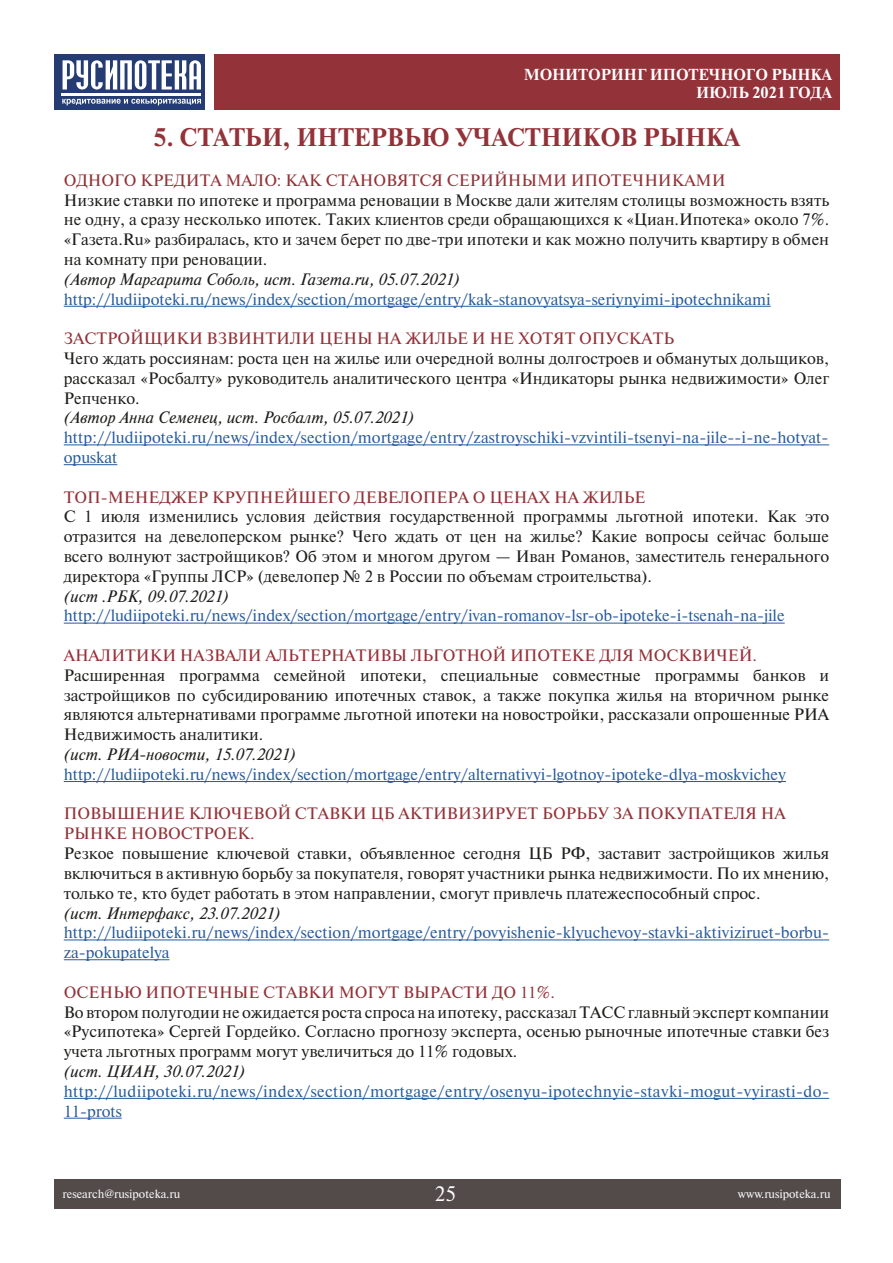
<style>
.page{position:relative;width:893px;height:1263px;background:#fff}
.page>*{position:absolute;margin:0;border:0;box-sizing:border-box;transform-origin:0 0}
.t1{font:700 24px "Newton C";color:#933238}
.t2{font:21px "Newton C";color:#fff}
.t3{font:16.5px/19.8px "Newton C";color:#1d1d1b;text-align:justify}
.t4{font:16.5px/19.8px "Newton C";color:#275b9c}
.t5{font:16.5px/19.8px "Newton C";color:#933238}
.t6{font:italic 16.5px "Newton C";color:#1d1d1b}
.t7{font:16.5px/19.8px "Newton C";letter-spacing:.025em;color:#275b9c}
.t8{font:700 15px/18px "Newton C";color:#fff;text-align:right}
.t9{font:12px "Newton C";color:#fff}
</style>
<div class="page">
<div style="left:54px;top:1180px;width:787px;height:29px;background:#524b49"></div>
<div style="left:215px;top:54px;width:625px;height:55px;background:#933238"></div>
<div style="left:55px;top:54px;width:150px;height:56px;background:#253c73"></div>
<svg style="left:63px;top:60px;width:138px;height:29px"></svg>
<hr style="left:62px;top:93px;width:139px;height:2px;background:#fff">
<svg style="left:62px;top:99px;width:139px;height:6px"></svg>
<hr style="left:64px;top:306px;width:707px;height:1px;background:#275b9c">
<hr style="left:64px;top:444px;width:765px;height:1px;background:#275b9c">
<hr style="left:64px;top:464px;width:53px;height:1px;background:#275b9c">
<hr style="left:64px;top:623px;width:721px;height:1px;background:#275b9c">
<hr style="left:64px;top:781px;width:722px;height:1px;background:#275b9c">
<hr style="left:64px;top:939px;width:765px;height:1px;background:#275b9c">
<hr style="left:64px;top:959px;width:105px;height:1px;background:#275b9c">
<hr style="left:64px;top:1098px;width:765px;height:1px;background:#275b9c">
<hr style="left:64px;top:1118px;width:58px;height:1px;background:#275b9c">
<p class="t8" style="left:524px;top:65px;width:309px">МОНИТОРИНГ ИПОТЕЧНОГО РЫНКА<br>ИЮЛЬ 2021 ГОДА</p>
<p class="t1" style="left:153px;top:123px;width:588px">5. СТАТЬИ, ИНТЕРВЬЮ УЧАСТНИКОВ РЫНКА</p>
<p class="t5" style="left:64px;top:170px;width:663px">ОДНОГО КРЕДИТА МАЛО: КАК СТАНОВЯТСЯ СЕРИЙНЫМИ ИПОТЕЧНИКАМИ</p>
<p class="t3" style="left:64px;top:190px;width:767px">Низкие ставки по ипотеке и программа реновации в Москве дали жителям столицы возможность взять не одну, а сразу несколько ипотек. Таких клиентов среди обращающихся к «Циан.Ипотека» около 7%. «Газета.Ru» разбиралась, кто и зачем берет по две-три ипотеки и как можно получить квартиру в обмен на комнату при реновации.</p>
<p class="t6" style="left:64px;top:270px;width:397px">(Автор Маргарита Соболь, ист. Газета.ru, 05.07.2021)</p>
<p class="t4" style="left:64px;top:289px;width:708px">http://ludiipoteki.ru/news/index/section/mortgage/entry/kak-stanovyatsya-seriynyimi-ipotechnikami</p>
<p class="t5" style="left:64px;top:329px;width:612px">ЗАСТРОЙЩИКИ ВЗВИНТИЛИ ЦЕНЫ НА ЖИЛЬЕ И НЕ ХОТЯТ ОПУСКАТЬ</p>
<p class="t3" style="left:64px;top:348px;width:767px">Чего ждать россиянам: роста цен на жилье или очередной волны долгостроев и обманутых дольщиков, рассказал «Росбалту» руководитель аналитического центра «Индикаторы рынка недвижимости» Олег Репченко.</p>
<p class="t6" style="left:64px;top:409px;width:351px">(Автор Анна Семенец, ист. Росбалт, 05.07.2021)</p>
<p class="t4" style="left:64px;top:428px;width:766px">http://ludiipoteki.ru/news/index/section/mortgage/entry/zastroyschiki-vzvintili-tsenyi-na-jile--i-ne-hotyat&shy;opuskat</p>
<p class="t5" style="left:64px;top:487px;width:583px">ТОП-МЕНЕДЖЕР КРУПНЕЙШЕГО ДЕВЕЛОПЕРА О ЦЕНАХ НА ЖИЛЬЕ</p>
<p class="t3" style="left:64px;top:507px;width:767px">С 1 июля изменились условия действия государственной программы льготной ипотеки. Как это отразится на девелоперском рынке? Чего ждать от цен на жилье? Какие вопросы сейчас больше всего волнуют застройщиков? Об этом и многом другом — Иван Романов, заместитель генерального директора «Группы ЛСР» (девелопер № 2 в России по объемам строительства).</p>
<p class="t6" style="left:64px;top:587px;width:166px">(ист .РБК, 09.07.2021)</p>
<p class="t4" style="left:64px;top:606px;width:722px">http://ludiipoteki.ru/news/index/section/mortgage/entry/ivan-romanov-lsr-ob-ipoteke-i-tsenah-na-jile</p>
<p class="t5" style="left:64px;top:645px;width:695px">АНАЛИТИКИ НАЗВАЛИ АЛЬТЕРНАТИВЫ ЛЬГОТНОЙ ИПОТЕКЕ ДЛЯ МОСКВИЧЕЙ.</p>
<p class="t3" style="left:64px;top:665px;width:767px">Расширенная программа семейной ипотеки, специальные совместные программы банков и застройщиков по субсидированию ипотечных ставок, а также покупка жилья на вторичном рынке являются альтернативами программе льготной ипотеки на новостройки, рассказали опрошенные РИА Недвижимость аналитики.</p>
<p class="t6" style="left:64px;top:745px;width:233px">(ист. РИА-новости, 15.07.2021)</p>
<p class="t4" style="left:64px;top:764px;width:724px">http://ludiipoteki.ru/news/index/section/mortgage/entry/alternativyi-lgotnoy-ipoteke-dlya-moskvichey</p>
<p class="t5" style="left:64px;top:804px;width:723px">ПОВЫШЕНИЕ КЛЮЧЕВОЙ СТАВКИ ЦБ АКТИВИЗИРУЕТ БОРЬБУ ЗА ПОКУПАТЕЛЯ НА<br>РЫНКЕ НОВОСТРОЕК.</p>
<p class="t3" style="left:64px;top:843px;width:767px">Резкое повышение ключевой ставки, объявленное сегодня ЦБ РФ, заставит застройщиков жилья включиться в активную борьбу за покупателя, говорят участники рынка недвижимости. По их мнению, только те, кто будет работать в этом направлении, смогут привлечь платежеспособный спрос.</p>
<p class="t6" style="left:64px;top:904px;width:217px">(ист. Интерфакс, 23.07.2021)</p>
<p class="t4" style="left:64px;top:923px;width:767px">http://ludiipoteki.ru/news/index/section/mortgage/entry/povyishenie-klyuchevoy-stavki-aktiviziruet-borbu&shy;za-pokupatelya</p>
<p class="t5" style="left:64px;top:982px;width:493px">ОСЕНЬЮ ИПОТЕЧНЫЕ СТАВКИ МОГУТ ВЫРАСТИ ДО 11%.</p>
<p class="t3" style="left:64px;top:1002px;width:767px">Во втором полугодии не ожидается роста спроса на ипотеку, рассказал ТАСС главный эксперт компании «Русипотека» Сергей Гордейко. Согласно прогнозу эксперта, осенью рыночные ипотечные ставки без учета льготных программ могут увеличиться до 11% годовых.</p>
<p class="t6" style="left:64px;top:1062px;width:182px">(ист. ЦИАН, 30.07.2021)</p>
<p class="t7" style="left:64px;top:1081px;width:767px">http://ludiipoteki.ru/news/index/section/mortgage/entry/osenyu-ipotechnyie-stavki-mogut-vyirasti-do-<br>11-prots</p>
<p class="t2" style="left:435px;top:1182px;width:23px">25</p>
<p class="t9" style="left:63px;top:1187px;width:119px">research@rusipoteka.ru</p>
<p class="t9" style="left:738px;top:1187px;width:94px">www.rusipoteka.ru</p>
</div>
